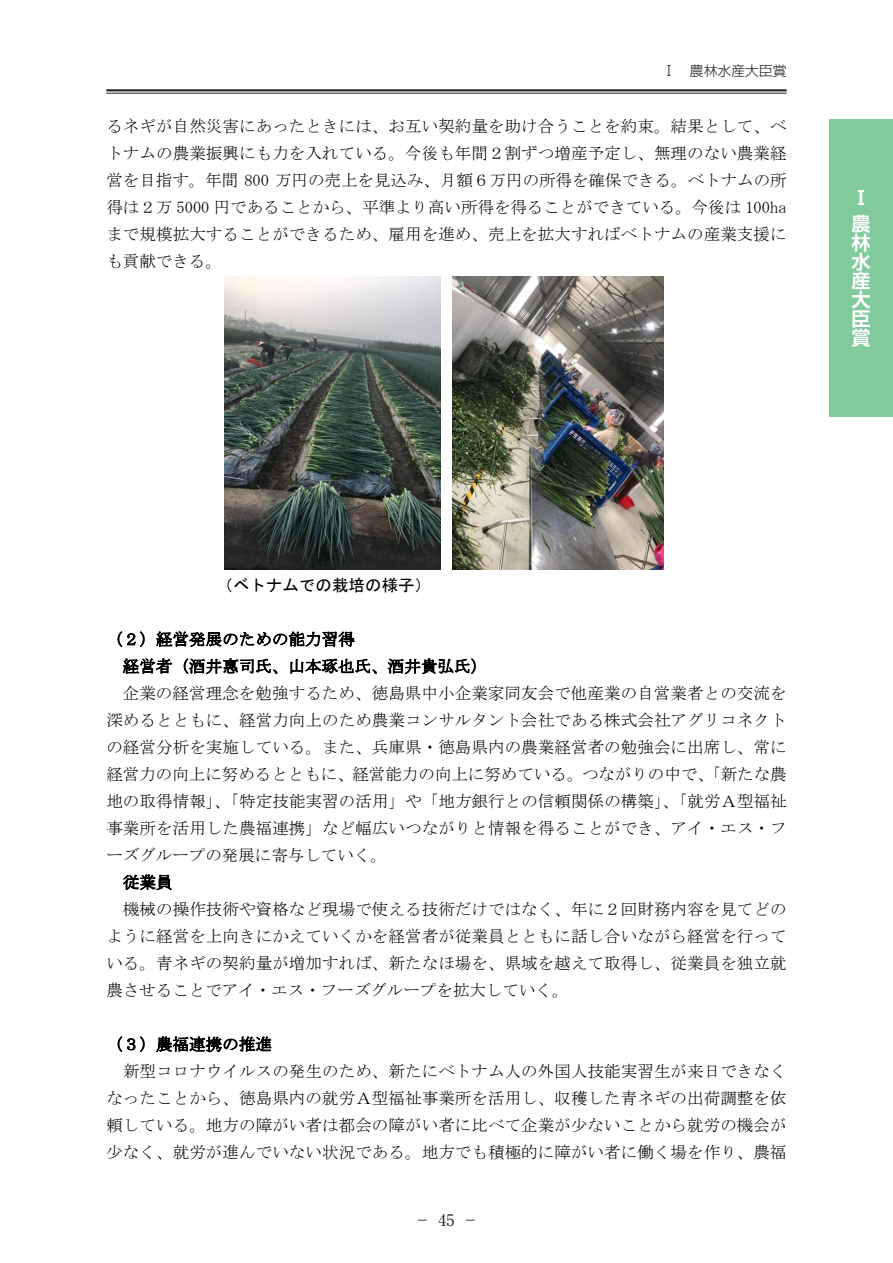
<style>
.page{position:relative;width:893px;height:1263px;background:#fff}
.page>*{position:absolute;margin:0;border:0;box-sizing:border-box;transform-origin:0 0}
.t1{font:700 19.2px/19.2px "Shin Go Pro De";color:#fff}
.t2{font:16.5px/27px "MS Mincho";letter-spacing:.005em;color:#000;text-align:justify}
.t3{font:16.5px "MS Gothic";color:#000}
.t4{font:15.9px "Ryumin Pro";color:#231f20}
.t5{font:300 13.8px "Shin Go Pro";color:#231f20}
</style>
<div class="page">
<hr style="left:106px;top:89px;width:681px;height:2px;background:#231f20">
<hr style="left:106px;top:93px;width:681px;height:1px;background:#231f20">
<div style="left:829px;top:119px;width:64px;height:298px;background:#80ca9c"></div>
<img style="left:224px;top:276px;width:216px;height:293px">
<img style="left:453px;top:276px;width:210px;height:293px">
<p class="t5" style="left:662px;top:59px;width:126px">Ⅰ　農林水産大臣賞</p>
<p class="t2" style="left:106px;top:113px;width:682px">るネギが自然災害にあったときには、お互い契約量を助け合うことを約束。結果として、ベトナムの農業振興にも力を入れている。今後も年間２割ずつ増産予定し、無理のない農業経営を目指す。年間 800 万円の売上を見込み、月額６万円の所得を確保できる。ベトナムの所得は２万 5000 円であることから、平準より高い所得を得ることができている。今後は 100haまで規模拡大することができるため、雇用を進め、売上を拡大すればベトナムの産業支援にも貢献できる。</p>
<p class="t1" style="left:851px;top:183px;width:20px;line-height:25.2px">Ⅰ農</p>
<p class="t1" style="left:851px;top:230px;width:20px;text-align:justify">林水産大臣賞</p>
<p class="t3" style="left:217px;top:577px;width:216px">（ベトナムでの栽培の様子）</p>
<p class="t2" style="left:106px;top:626px;width:250px">（２）経営発展のための能力習得</p>
<p class="t2" style="left:123px;top:653px;width:366px">経営者（酒井惠司氏、山本琢也氏、酒井貴弘氏）</p>
<p class="t2" style="left:123px;top:680px;width:665px">企業の経営理念を勉強するため、徳島県中小企業家同友会で他産業の自営業者との交流を</p>
<p class="t2" style="left:106px;top:707px;width:682px">深めるとともに、経営力向上のため農業コンサルタント会社である株式会社アグリコネクト</p>
<p class="t2" style="left:106px;top:734px;width:682px">の経営分析を実施している。また、兵庫県・徳島県内の農業経営者の勉強会に出席し、常に</p>
<p class="t2" style="left:106px;top:761px;width:682px">経営力の向上に努めるとともに、経営能力の向上に努めている。つながりの中で、「新たな農</p>
<p class="t2" style="left:106px;top:788px;width:682px">地の取得情報」、「特定技能実習の活用」や「地方銀行との信頼関係の構築」、「就労Ａ型福祉</p>
<p class="t2" style="left:106px;top:815px;width:682px">事業所を活用した農福連携」など幅広いつながりと情報を得ることができ、アイ・エス・フ</p>
<p class="t2" style="left:106px;top:842px;width:282px">ーズグループの発展に寄与していく。</p>
<p class="t2" style="left:123px;top:869px;width:51px">従業員</p>
<p class="t2" style="left:123px;top:896px;width:665px">機械の操作技術や資格など現場で使える技術だけではなく、年に２回財務内容を見てどの</p>
<p class="t2" style="left:106px;top:923px;width:682px">ように経営を上向きにかえていくかを経営者が従業員とともに話し合いながら経営を行って</p>
<p class="t2" style="left:106px;top:950px;width:682px">いる。青ネギの契約量が増加すれば、新たなほ場を、県域を越えて取得し、従業員を独立就</p>
<p class="t2" style="left:106px;top:977px;width:464px">農させることでアイ・エス・フーズグループを拡大していく。</p>
<p class="t2" style="left:106px;top:1031px;width:167px">（３）農福連携の推進</p>
<p class="t2" style="left:123px;top:1058px;width:665px">新型コロナウイルスの発生のため、新たにベトナム人の外国人技能実習生が来日できなく</p>
<p class="t2" style="left:106px;top:1085px;width:682px">なったことから、徳島県内の就労Ａ型福祉事業所を活用し、収穫した青ネギの出荷調整を依</p>
<p class="t2" style="left:106px;top:1112px;width:682px">頼している。地方の障がい者は都会の障がい者に比べて企業が少ないことから就労の機会が</p>
<p class="t2" style="left:106px;top:1139px;width:682px">少なく、就労が進んでいない状況である。地方でも積極的に障がい者に働く場を作り、農福</p>
<p class="t4" style="left:415px;top:1207px;width:65px">－45－</p>
</div>
